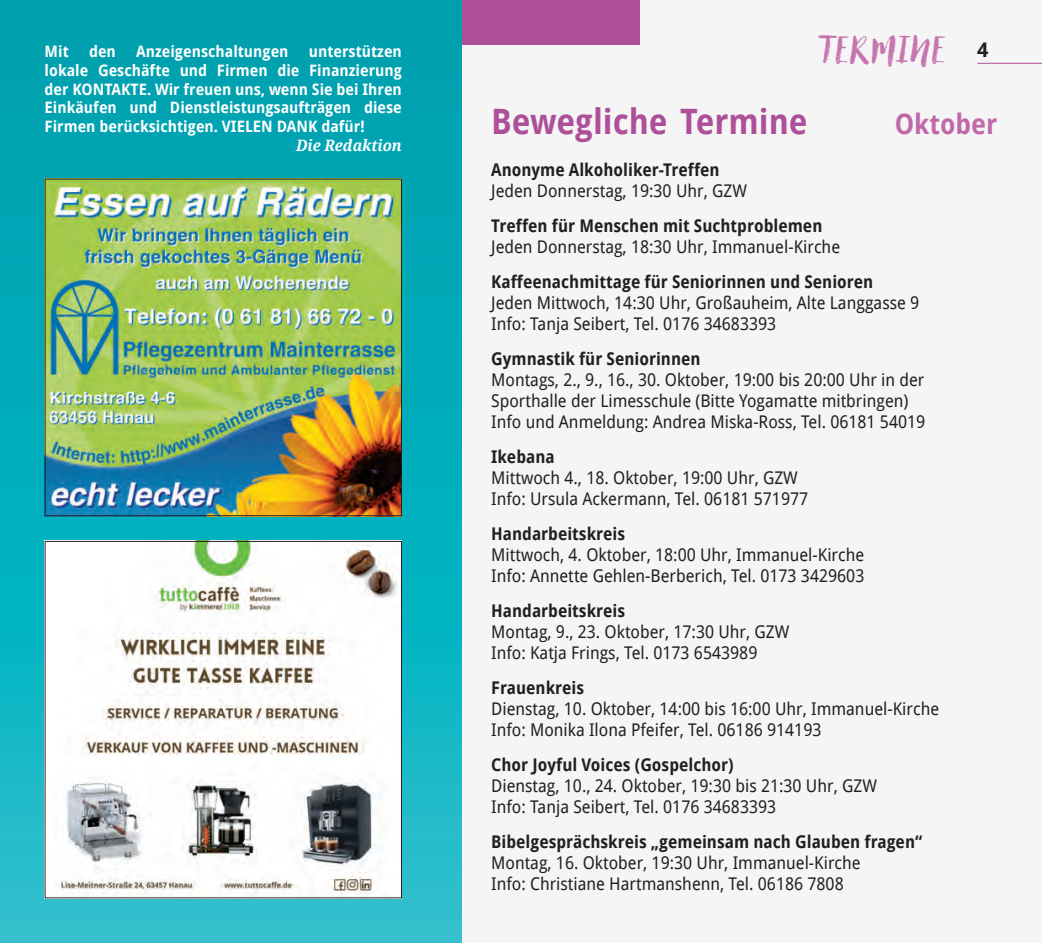
<style>
.page{position:relative;width:1042px;height:943px;background:#f5f5f6}
.page>*{position:absolute;margin:0;border:0;box-sizing:border-box;transform-origin:0 0}
.t1{font:36.75px "Canvas Script";color:#c774af}
.t2{font:700 35px "Droid Sans";color:#ae5099;scale:.92 1}
.t3{font:700 28px "Droid Sans";color:#c069aa;scale:.92 1}
.t4{font:700 20.12px "Droid Sans";color:#231f20}
.t5{font:17.5px/21px "Droid Sans";color:#231f20;scale:.94 1}
.t6{font:700 17.5px "Droid Sans";color:#231f20;scale:.92 1}
.t7{font:700 15.75px/18.9px "Droid Sans";color:#fff;text-align:justify;scale:.94 1}
.t8{font:italic 700 15.75px "Droid Serif";color:#fff;scale:.94 1}
</style>
<div class="page">
<hr style="left:977px;top:63px;width:65px;height:1px;background:#ae5099">
<div style="left:461px;top:0;width:179px;height:45px;background:#ae5099"></div>
<svg style="left:0;top:0;width:461px;height:943px;background:#0babb9"></svg>
<img style="left:47px;top:543px;width:353px;height:353px">
<div style="left:45px;top:541px;width:357px;height:357px;border:1px solid #231f20"></div>
<img style="left:47px;top:181px;width:353px;height:333px">
<div style="left:45px;top:179px;width:357px;height:337px;border:1px solid #231f20"></div>
<h1 class="t1" style="left:819px;top:26px;width:130px">TERMINE</h1>
<p class="t7" style="left:45px;top:41px;width:27px">Mit</p>
<p class="t7" style="left:89px;top:41px;width:30px">den</p>
<p class="t7" style="left:136px;top:41px;width:164px">Anzeigenschaltungen</p>
<p class="t7" style="left:309px;top:41px;width:100px">unterstützen</p>
<p class="t4" style="left:977px;top:35px;width:13px">4</p>
<p class="t7" style="left:45px;top:60px;width:381px">lokale Geschäfte und Firmen die Finanzierung der KONTAKTE. Wir freuen uns, wenn Sie bei Ihren Einkäufen und Dienstleistungsaufträgen diese Firmen berücksichtigen. VIELEN DANK dafür!</p>
<p class="t8" style="left:296px;top:135px;width:114px">Die Redaktion</p>
<h2 class="t2" style="left:491px;top:97px;width:345px">Bewegliche Termine</h2>
<h3 class="t3" style="left:895px;top:104px;width:113px">Oktober</h3>
<p class="t6" style="left:491px;top:157px;width:250px">Anonyme Alkoholiker-Treffen</p>
<p class="t5" style="left:491px;top:180px;width:273px">Jeden Donnerstag, 19:30 Uhr, GZW</p>
<p class="t6" style="left:491px;top:213px;width:361px">Treffen für Menschen mit Suchtproblemen</p>
<p class="t5" style="left:491px;top:236px;width:373px">Jeden Donnerstag, 18:30 Uhr, Immanuel-Kirche</p>
<p class="t6" style="left:491px;top:269px;width:417px">Kaffeenachmittage für Seniorinnen und Senioren</p>
<p class="t5" style="left:491px;top:292px;width:457px">Jeden Mittwoch, 14:30 Uhr, Großauheim, Alte Langgasse 9<br>Info: Tanja Seibert, Tel. 0176 34683393</p>
<p class="t6" style="left:491px;top:346px;width:229px">Gymnastik für Seniorinnen</p>
<p class="t5" style="left:491px;top:369px;width:463px">Montags, 2., 9., 16., 30. Oktober, 19:00 bis 20:00 Uhr in der<br>Sporthalle der Limesschule (Bitte Yogamatte mitbringen)<br>Info und Anmeldung: Andrea Miska-Ross, Tel. 06181 54019</p>
<p class="t6" style="left:491px;top:444px;width:71px">Ikebana</p>
<p class="t5" style="left:491px;top:467px;width:339px">Mittwoch 4., 18. Oktober, 19:00 Uhr, GZW<br>Info: Ursula Ackermann, Tel. 06181 571977</p>
<p class="t6" style="left:491px;top:521px;width:147px">Handarbeitskreis</p>
<p class="t5" style="left:491px;top:544px;width:398px">Mittwoch, 4. Oktober, 18:00 Uhr, Immanuel-Kirche<br>Info: Annette Gehlen-Berberich, Tel. 0173 3429603</p>
<p class="t6" style="left:491px;top:598px;width:147px">Handarbeitskreis</p>
<p class="t5" style="left:491px;top:621px;width:319px">Montag, 9., 23. Oktober, 17:30 Uhr, GZW<br>Info: Katja Frings, Tel. 0173 6543989</p>
<p class="t6" style="left:491px;top:675px;width:103px">Frauenkreis</p>
<p class="t5" style="left:491px;top:698px;width:478px">Dienstag, 10. Oktober, 14:00 bis 16:00 Uhr, Immanuel-Kirche<br>Info: Monika Ilona Pfeifer, Tel. 06186 914193</p>
<p class="t6" style="left:491px;top:752px;width:265px">Chor Joyful Voices (Gospelchor)</p>
<p class="t5" style="left:491px;top:775px;width:412px">Dienstag, 10., 24. Oktober, 19:30 bis 21:30 Uhr, GZW<br>Info: Tanja Seibert, Tel. 0176 34683393</p>
<p class="t6" style="left:491px;top:829px;width:470px">Bibelgesprächskreis „gemeinsam nach Glauben fragen“</p>
<p class="t5" style="left:491px;top:852px;width:394px">Montag, 16. Oktober, 19:30 Uhr, Immanuel-Kirche<br>Info: Christiane Hartmanshenn, Tel. 06186 7808</p>
</div>
